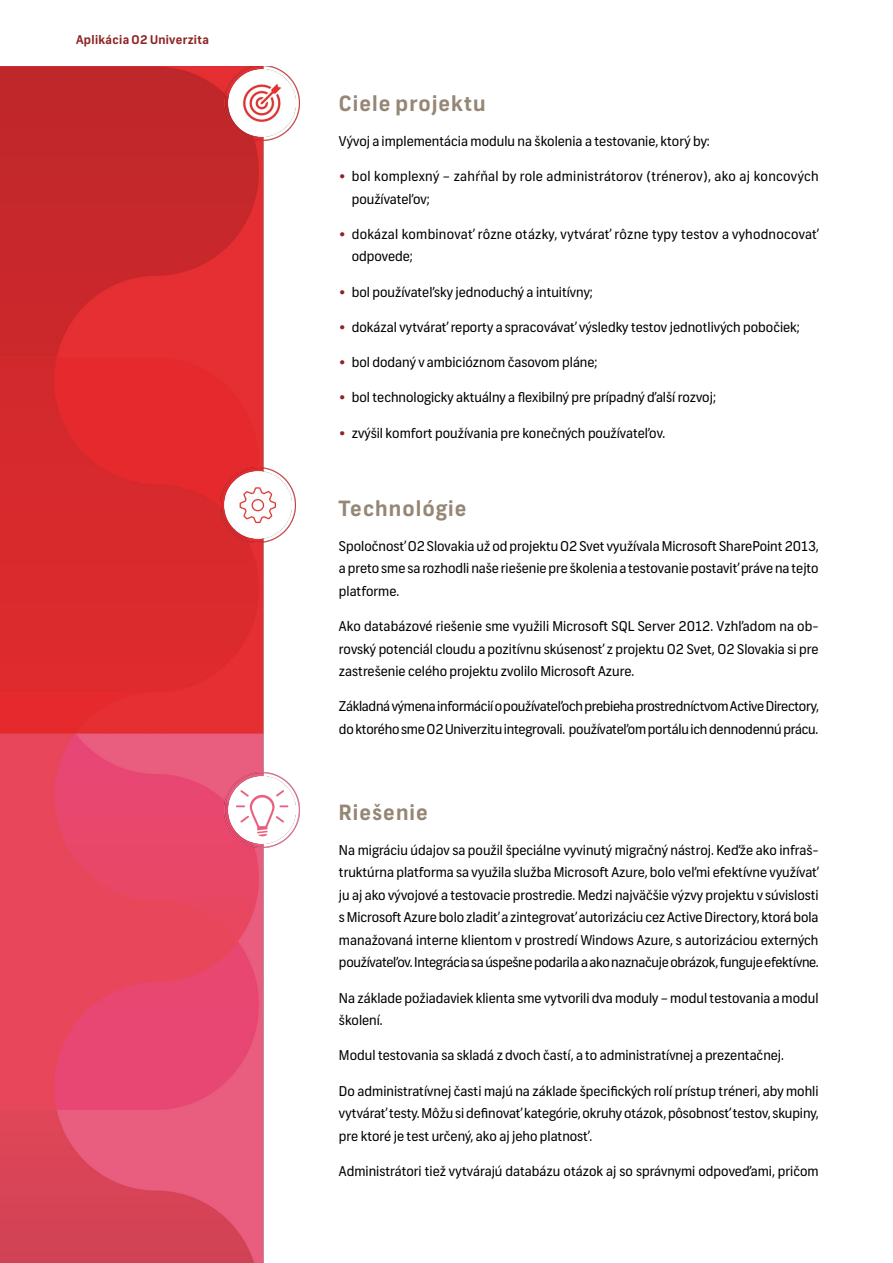
<style>
.page{position:relative;width:893px;height:1263px;background:#fff}
.page>*{position:absolute;margin:0;border:0;box-sizing:border-box;transform-origin:0 0}
.bullets{font:700 21px "Frank";letter-spacing:.05em;color:#958675}
.bullets-2{font:13.5px/22.5px "Frank";color:#000;text-align:justify}
.bullets-3{font:13.5px/22.5px "Frank";letter-spacing:.02em;color:#000}
.bullets-4{font:13.5px/22.5px "Frank";letter-spacing:-.02em;color:#000}
.t1{font:700 12px "Frank";letter-spacing:.025em;color:#8e2424}
.s1{font-family:"Proxima Nova";font-size:19.5px;color:#8e2424}
</style>
<div class="page">
<img style="left:0;top:66px;width:300px;height:1197px">
<img style="left:224px;top:66px;width:75px;height:75px">
<img style="left:224px;top:772px;width:75px;height:75px">
<img style="left:220px;top:467px;width:76px;height:76px">
<p class="t1" style="left:76px;top:33px;width:134px">Aplikácia O2 Univerzita</p>
<p class="bullets" style="left:339px;top:90px;width:148px">Ciele projektu</p>
<p class="bullets-2" style="left:339px;top:130px;width:372px">Vývoj a implementácia modulu na školenia a testovanie, ktorý by:</p>
<p class="bullets-3" style="left:352px;top:165px;width:468px;text-indent:-13px"><span class="s1">•</span> bol komplexný – zahŕňal by role administrátorov (trénerov), ako aj koncových používateľov;</p>
<p class="bullets-3" style="left:352px;top:223px;width:468px;text-indent:-13px"><span class="s1">•</span> dokázal kombinovať rôzne otázky, vytvárať rôzne typy testov a vyhodnocovať odpovede;</p>
<p class="bullets-2" style="left:339px;top:281px;width:255px"><span class="s1">•</span> bol používateľsky jednoduchý a intuitívny;</p>
<p class="bullets-2" style="left:339px;top:316px;width:462px"><span class="s1">•</span> dokázal vytvárať reporty a spracovávať výsledky testov jednotlivých pobočiek;</p>
<p class="bullets-2" style="left:339px;top:351px;width:260px"><span class="s1">•</span> bol dodaný v ambicióznom časovom pláne;</p>
<p class="bullets-2" style="left:339px;top:387px;width:378px"><span class="s1">•</span> bol technologicky aktuálny a flexibilný pre prípadný ďalší rozvoj;</p>
<p class="bullets-2" style="left:339px;top:422px;width:328px"><span class="s1">•</span> zvýšil komfort používania pre konečných používateľov.</p>
<p class="bullets" style="left:339px;top:495px;width:129px">Technológie</p>
<p class="bullets-2" style="left:339px;top:535px;width:481px">Spoločnosť O2 Slovakia už od projektu O2 Svet využívala Microsoft SharePoint 2013, a preto sme sa rozhodli naše riešenie pre školenia a testovanie postaviť práve na tejto platforme.</p>
<p class="bullets-2" style="left:339px;top:615px;width:481px">Ako databázové riešenie sme využili Microsoft SQL Server 2012. Vzhľadom na ob&shy;rovský potenciál cloudu a pozitívnu skúsenosť z projektu O2 Svet, O2 Slovakia si pre zastrešenie celého projektu zvolilo Microsoft Azure.</p>
<p class="bullets-4" style="left:339px;top:696px;width:481px">Základná výmena informácií o používateľoch prebieha prostredníctvom Active Directory, do ktorého sme O2 Univerzitu integrovali. používateľom portálu ich dennodennú prácu.</p>
<p class="bullets" style="left:339px;top:799px;width:90px">Riešenie</p>
<p class="bullets-2" style="left:339px;top:839px;width:481px">Na migráciu údajov sa použil špeciálne vyvinutý migračný nástroj. Keďže ako infraš&shy;truktúrna platforma sa využila služba Microsoft Azure, bolo veľmi efektívne využívať ju aj ako vývojové a testovacie prostredie. Medzi najväčšie výzvy projektu v súvislosti s Microsoft Azure bolo zladiť a zintegrovať autorizáciu cez Active Directory, ktorá bola manažovaná interne klientom v prostredí Windows Azure, s autorizáciou externých používateľov. Integrácia sa úspešne podarila a ako naznačuje obrázok, funguje efektívne.</p>
<p class="bullets-2" style="left:339px;top:987px;width:481px">Na základe požiadaviek klienta sme vytvorili dva moduly – modul testovania a modul školení.</p>
<p class="bullets-2" style="left:339px;top:1044px;width:446px">Modul testovania sa skladá z dvoch častí, a to administratívnej a prezentačnej.</p>
<p class="bullets-2" style="left:339px;top:1080px;width:481px">Do administratívnej časti majú na základe špecifických rolí prístup tréneri, aby mohli vytvárať testy. Môžu si definovať kategórie, okruhy otázok, pôsobnosť testov, skupiny, pre ktoré je test určený, ako aj jeho platnosť.</p>
<p class="bullets-2" style="left:339px;top:1160px;width:481px">Administrátori tiež vytvárajú databázu otázok aj so správnymi odpoveďami, pričom</p>
</div>
